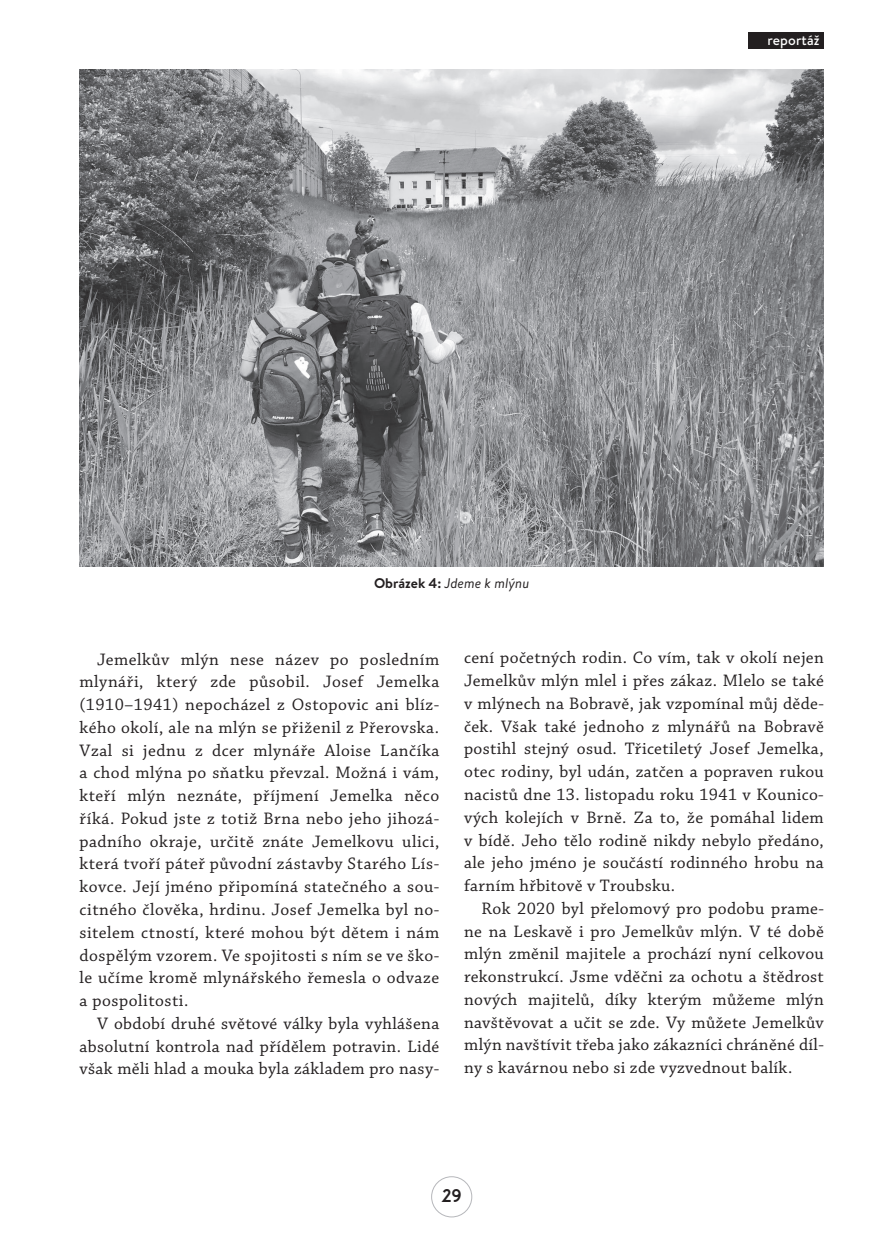
<style>
.page{position:relative;width:874px;height:1240px;background:#fff}
.page>*{position:absolute;margin:0;border:0;box-sizing:border-box;transform-origin:0 0}
.t1{font:17.5px/22.8px "Chaparral Pro";letter-spacing:.02em;color:#231f20;text-align:justify}
.t2{font:17.5px "ADAM.CGPRO";color:#231f20}
.t3{font:italic 14px "Brandon Text";color:#231f20}
.t4{font:500 14px "Brandon Text";letter-spacing:.01em;color:#fff}
.s1{font-weight:700;font-style:normal}
</style>
<div class="page">
<div style="left:748px;top:32px;width:76px;height:16px;background:#231f20"></div>
<div style="left:431px;top:1176px;width:41px;height:40px;border:1px solid #b6b7bb;border-radius:50%"></div>
<img style="left:80px;top:70px;width:744px;height:496px">
<p class="t3" style="left:374px;top:573px;width:157px"><span class="s1">Obrázek 4:</span> Jdeme k mlýnu</p>
<p class="t4" style="left:767px;top:30px;width:54px">reportáž</p>
<p class="t1" style="left:80px;top:648px;width:361px;text-indent:18px">Jemelkův mlýn nese název po posledním mlynáři, který zde působil. Josef Jemelka (1910–1941) nepocházel z Ostopovic ani blíz&shy;kého okolí, ale na mlýn se přiženil z Přerovska.<br>Vzal si jednu z dcer mlynáře Aloise Lančíka a chod mlýna po sňatku převzal. Možná i vám, kteří mlýn neznáte, příjmení Jemelka něco říká. Pokud jste z totiž Brna nebo jeho jihozá&shy;padního okraje, určitě znáte Jemelkovu ulici, která tvoří páteř původní zástavby Starého Lís&shy;kovce. Její jméno připomíná statečného a sou&shy;citného člověka, hrdinu. Josef Jemelka byl no&shy;sitelem ctností, které mohou být dětem i nám dospělým vzorem. Ve spojitosti s ním se ve ško&shy;le učíme kromě mlynářského řemesla o odvaze a pospolitosti.</p>
<p class="t1" style="left:80px;top:1012px;width:361px;text-indent:18px">V období druhé světové války byla vyhlášena absolutní kontrola nad přídělem potravin. Lidé však měli hlad a mouka byla základem pro nasy-</p>
<p class="t1" style="left:464px;top:647px;width:361px">cení početných rodin. Co vím, tak v okolí nejen Jemelkův mlýn mlel i přes zákaz. Mlelo se také v mlýnech na Bobravě, jak vzpomínal můj děde&shy;ček. Však také jednoho z mlynářů na Bobravě postihl stejný osud. Třicetiletý Josef Jemelka, otec rodiny, byl udán, zatčen a popraven rukou nacistů dne 13. listopadu roku 1941 v Kounico&shy;vých kolejích v Brně. Za to, že pomáhal lidem v bídě. Jeho tělo rodině nikdy nebylo předáno, ale jeho jméno je součástí rodinného hrobu na farním hřbitově v Troubsku.</p>
<p class="t1" style="left:464px;top:897px;width:361px;text-indent:18px">Rok 2020 byl přelomový pro podobu prame&shy;ne na Leskavě i pro Jemelkův mlýn. V té době mlýn změnil majitele a prochází nyní celkovou rekonstrukcí. Jsme vděčni za ochotu a štědrost nových majitelů, díky kterým můžeme mlýn navštěvovat a učit se zde. Vy můžete Jemelkův mlýn navštívit třeba jako zákazníci chráněné díl&shy;ny s kavárnou nebo si zde vyzvednout balík.</p>
<p class="t2" style="left:441px;top:1185px;width:22px">29</p>
</div>
